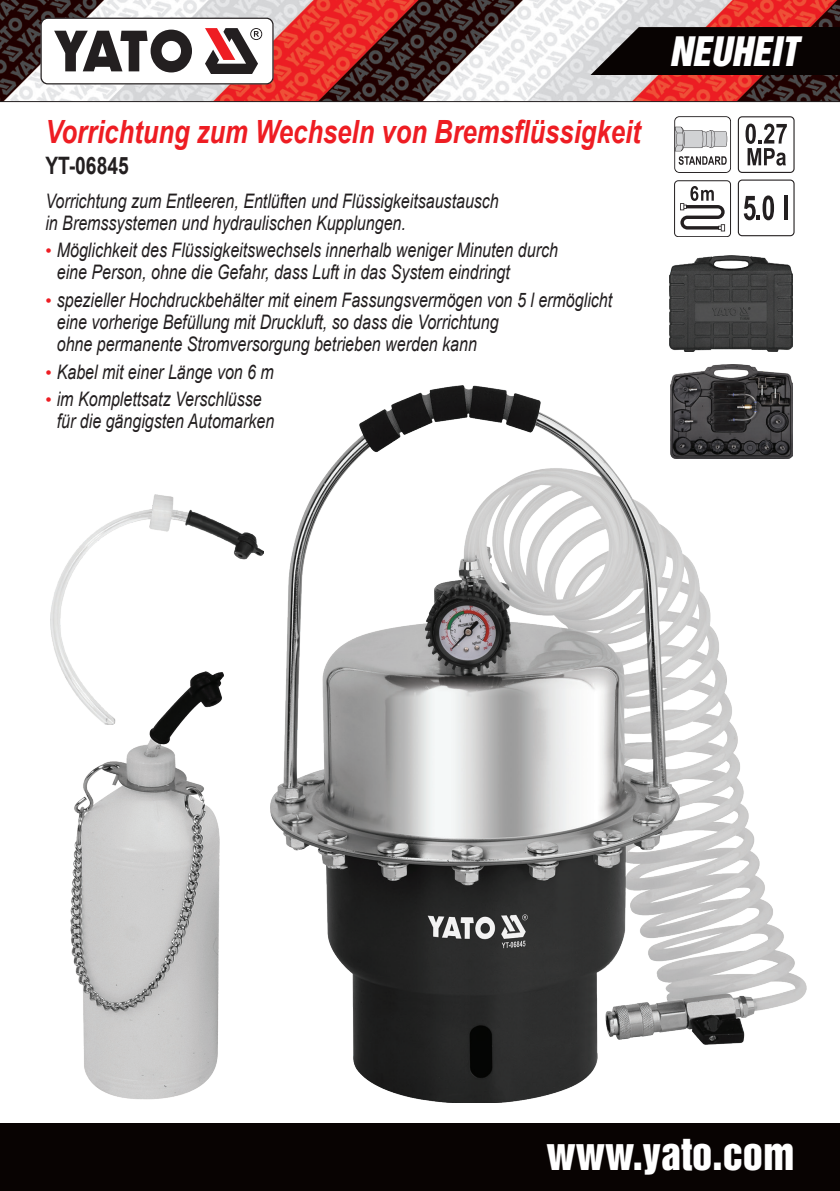
<style>
.page{position:relative;width:840px;height:1191px;background:#fff}
.page>*{position:absolute;margin:0;border:0;box-sizing:border-box;transform-origin:0 0}
.t1{font:40.4px "Switzerland Inserat";color:#fff}
.t2{font:italic 37.2px "Switzerland Inserat";color:#fff}
.Nazwa_02{font:italic 700 32px "Arial";color:#ee1d23;scale:.8 1}
.Nr_art_02{font:700 24px "Arial";color:#231f20;scale:.8 1}
.Opis_02{font:italic 20px/22px "Arial";color:#231f20;scale:.8 1}
.s1{font-style:normal;font-size:18px;color:#ee1d23}
</style>
<div class="page">
<svg style="left:0;top:0;width:839px;height:102px"></svg>
<div style="left:0;top:1123px;width:839px;height:68px;background:#080302"></div>
<svg style="left:40px;top:18px;width:233px;height:66px"></svg>
<svg style="left:590px;top:27px;width:249px;height:48px;background:#1d1817"></svg>
<img style="left:270px;top:386px;width:537px;height:716px">
<div style="left:674px;top:180px;width:56px;height:56px;border:1px solid #231f20;border-radius:4px"></div>
<svg style="left:680px;top:186px;width:44px;height:45px"></svg>
<div style="left:737px;top:180px;width:57px;height:56px;border:1px solid #231f20;border-radius:4px"></div>
<svg style="left:743px;top:195px;width:30px;height:25px"></svg>
<hr style="left:783px;top:196px;width:3px;height:24px;background:#231f20">
<svg style="left:674px;top:116px;width:56px;height:57px"></svg>
<div style="left:737px;top:116px;width:57px;height:57px;border:1px solid #231f20;border-radius:4px"></div>
<svg style="left:745px;top:124px;width:41px;height:42px"></svg>
<img style="left:670px;top:364px;width:122px;height:94px">
<img style="left:71px;top:724px;width:149px;height:375px">
<img style="left:51px;top:495px;width:212px;height:229px">
<img style="left:669px;top:255px;width:123px;height:96px">
<p class="Nazwa_02" style="left:45px;top:110px;width:745px">Vorrichtung zum Wechseln von Bremsflüssigkeit</p>
<p class="Nr_art_02" style="left:45px;top:150px;width:106px">YT-06845</p>
<p class="Opis_02" style="left:45px;top:190px;width:568px">Vorrichtung zum Entleeren, Entlüften und Flüssigkeitsaustausch in Bremssystemen und hydraulischen Kupplungen.</p>
<p class="Opis_02" style="left:57px;top:240px;width:627px;text-indent:-11px"><span class="s1">•</span> Möglichkeit des Flüssigkeitswechsels innerhalb weniger Minuten durch eine Person, ohne die Gefahr, dass Luft in das System eindringt</p>
<p class="Opis_02" style="left:57px;top:289px;width:695px;text-indent:-11px"><span class="s1">•</span> spezieller Hochdruckbehälter mit einem Fassungsvermögen von 5 l ermöglicht eine vorherige Befüllung mit Druckluft, so dass die Vorrichtung<br>ohne permanente Stromversorgung betrieben werden kann</p>
<p class="Opis_02" style="left:45px;top:361px;width:287px"><span class="s1">•</span> Kabel mit einer Länge von 6 m</p>
<p class="Opis_02" style="left:57px;top:389px;width:273px;text-indent:-11px"><span class="s1">•</span> im Komplettsatz Verschlüsse für die gängigsten Automarken</p>
<h2 class="t2" style="left:669px;top:28px;width:137px">NEUHEIT</h2>
<h1 class="t1" style="left:546px;top:1129px;width:249px">WWW.YATO.COM</h1>
</div>
